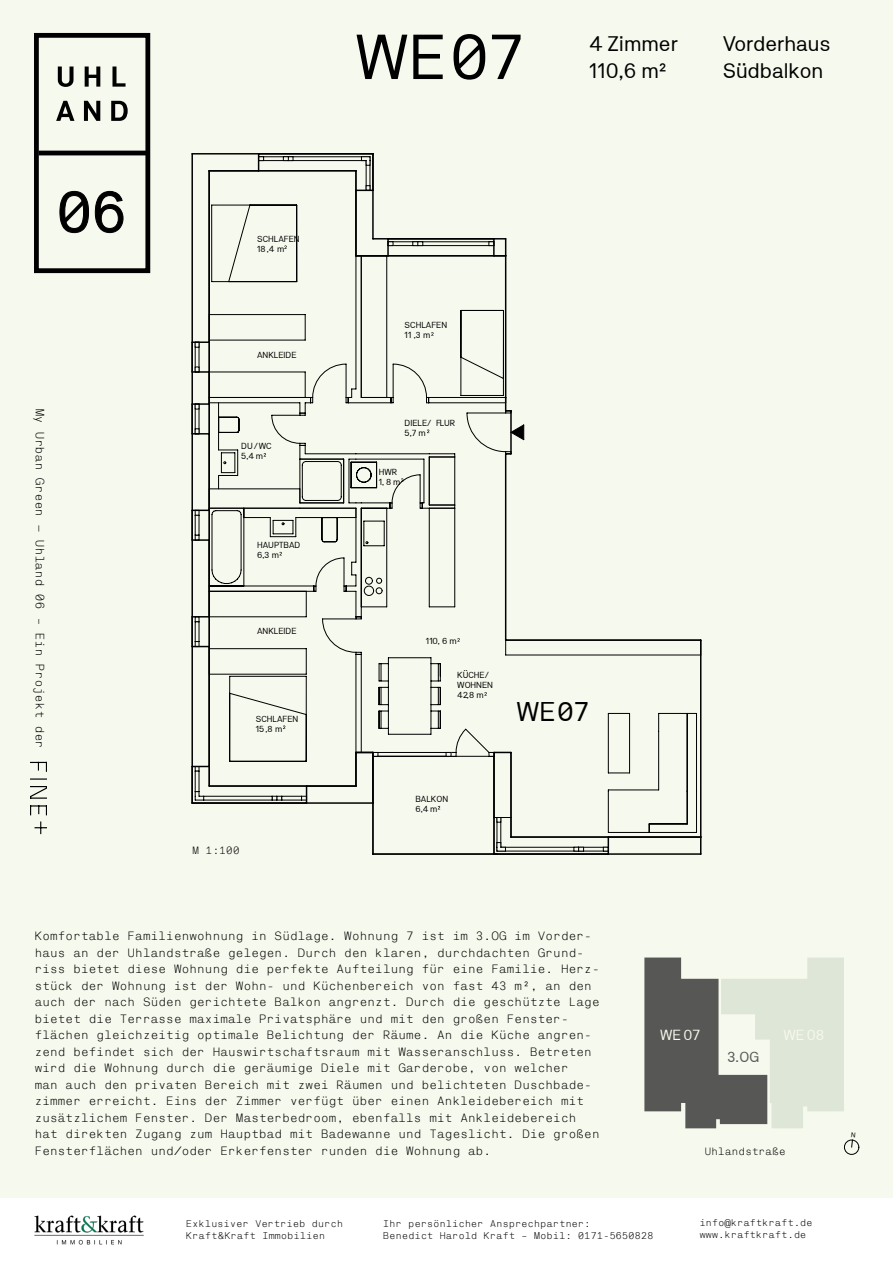
<style>
.page{position:relative;width:893px;height:1263px;background:#fff}
.page>*{position:absolute;margin:0;border:0;box-sizing:border-box;transform-origin:0 0}
.t1{font:63px "NB Akademie Std";color:#000}
.t2{font:27px "NB Akademie Std";color:#000}
.t3{font:21px/27px "NB Akademie Std";color:#000}
.t4{font:14.55px "NB Akademie Std";color:#f6f9ed}
.t5{font:14.55px "NB Akademie Std";color:#575756}
.t6{font:300 12px/16.5px "NB Akademie Mono Std";letter-spacing:-.1em;color:#000}
.t7{font:300 10.5px "NB Akademie Mono Std";letter-spacing:-.1em;color:#000}
.t8{font:300 9.75px/12.8px "NB Akademie Mono Std";letter-spacing:-.1em;color:#000}
.t9{font:8.7px/10.1px "NB Akademie Std";color:#000}
.s1{font-family:"NB Akademie Mono Std"}
</style>
<div class="page">
<div style="left:0;top:0;width:893px;height:1198px;background:#f6f9ed"></div>
<svg style="left:30px;top:762px;width:17px;height:53px"></svg>
<svg style="left:35px;top:821px;width:12px;height:13px"></svg>
<svg style="left:56px;top:101px;width:72px;height:20px"></svg>
<svg style="left:58px;top:67px;width:68px;height:20px"></svg>
<div style="left:34px;top:33px;width:116px;height:240px;border:5px solid #000"></div>
<hr style="left:39px;top:151px;width:111px;height:4px;background:#000">
<svg style="left:59px;top:191px;width:65px;height:42px"></svg>
<svg style="left:609px;top:654px;width:91px;height:179px"></svg>
<svg style="left:361px;top:156px;width:10px;height:10px"></svg>
<svg style="left:283px;top:156px;width:11px;height:5px"></svg>
<svg style="left:574px;top:847px;width:10px;height:5px"></svg>
<hr style="left:208px;top:171px;width:2px;height:615px;background:#000">
<hr style="left:191px;top:154px;width:2px;height:649px;background:#000">
<hr style="left:192px;top:153px;width:181px;height:2px;background:#000">
<hr style="left:511px;top:836px;width:190px;height:2px;background:#000">
<svg style="left:700px;top:838px;width:1px;height:15px"></svg>
<hr style="left:494px;top:853px;width:207px;height:2px;background:#000">
<hr style="left:493px;top:752px;width:2px;height:102px;background:#000">
<svg style="left:258px;top:155px;width:6px;height:15px"></svg>
<hr style="left:372px;top:154px;width:2px;height:36px;background:#000">
<hr style="left:506px;top:639px;width:195px;height:2px;background:#000">
<hr style="left:700px;top:640px;width:1px;height:197px;background:#000">
<svg style="left:603px;top:837px;width:6px;height:16px"></svg>
<svg style="left:496px;top:842px;width:10px;height:12px"></svg>
<hr style="left:373px;top:853px;width:123px;height:2px;background:#000">
<hr style="left:372px;top:803px;width:2px;height:51px;background:#000">
<hr style="left:192px;top:802px;width:115px;height:2px;background:#000">
<svg style="left:193px;top:766px;width:16px;height:35px"></svg>
<svg style="left:193px;top:616px;width:16px;height:31px"></svg>
<hr style="left:208px;top:540px;width:2px;height:77px;background:#000">
<svg style="left:193px;top:510px;width:16px;height:31px"></svg>
<svg style="left:193px;top:428px;width:16px;height:7px"></svg>
<svg style="left:193px;top:403px;width:16px;height:7px"></svg>
<hr style="left:208px;top:372px;width:2px;height:32px;background:#000">
<svg style="left:193px;top:367px;width:16px;height:6px"></svg>
<svg style="left:193px;top:341px;width:16px;height:7px"></svg>
<hr style="left:208px;top:171px;width:2px;height:171px;background:#000">
<svg style="left:209px;top:170px;width:400px;height:667px"></svg>
<svg style="left:457px;top:638px;width:3px;height:4px"></svg>
<svg style="left:284px;top:245px;width:3px;height:4px"></svg>
<svg style="left:484px;top:692px;width:3px;height:4px"></svg>
<svg style="left:431px;top:332px;width:3px;height:4px"></svg>
<svg style="left:432px;top:663px;width:9px;height:42px"></svg>
<svg style="left:432px;top:711px;width:9px;height:18px"></svg>
<hr style="left:388px;top:734px;width:43px;height:1px;background:#000">
<hr style="left:431px;top:658px;width:1px;height:76px;background:#000">
<hr style="left:388px;top:657px;width:43px;height:1px;background:#000">
<hr style="left:388px;top:658px;width:1px;height:76px;background:#000">
<svg style="left:379px;top:663px;width:9px;height:42px"></svg>
<svg style="left:379px;top:711px;width:9px;height:18px"></svg>
<img style="left:34px;top:1215px;width:110px;height:30px">
<svg style="left:644px;top:957px;width:215px;height:198px"></svg>
<p class="t6" style="left:48px;top:408px;width:343px;rotate:90deg">My Urban Green — Uhland 06 – Ein Projekt der</p>
<h1 class="t1" style="left:355px;top:20px;width:176px">WE<span class="s1">07</span></h1>
<h3 class="t3" style="left:589px;top:30px;width:90px">4 Zimmer<br>110,6 m²</h3>
<h3 class="t3" style="left:723px;top:30px;width:109px">Vorderhaus</h3>
<h3 class="t3" style="left:723px;top:57px;width:102px">Südbalkon</h3>
<p class="t9" style="left:257px;top:233px;width:44px">SCHLAFEN<br>18,4 m</p>
<p class="t9" style="left:257px;top:350px;width:41px">ANKLEIDE</p>
<p class="t9" style="left:241px;top:441px;width:32px">DU/ WC<br>5,4 m</p>
<p class="t9" style="left:257px;top:540px;width:45px">HAUPTBAD<br>6,3 m</p>
<p class="t9" style="left:257px;top:626px;width:41px">ANKLEIDE</p>
<p class="t9" style="left:256px;top:713px;width:44px">SCHLAFEN<br>15,8 m</p>
<p class="t7" style="left:192px;top:844px;width:50px">M 1:100</p>
<p class="t9" style="left:405px;top:320px;width:44px">SCHLAFEN<br>11 ,3 m</p>
<p class="t9" style="left:405px;top:418px;width:52px">DIELE/ FLUR<br>5,7 m</p>
<p class="t9" style="left:379px;top:466px;width:23px">HWR<br>1,8 m</p>
<p class="t9" style="left:426px;top:636px;width:32px">110, 6 m</p>
<p class="t9" style="left:457px;top:670px;width:37px">KÜCHE/<br>WOHNEN<br>42,8 m</p>
<h2 class="t2" style="left:517px;top:696px;width:76px">WE<span class="s1">07</span></h2>
<p class="t9" style="left:415px;top:794px;width:34px">BALKON<br>6,4 m</p>
<p class="t6" style="left:34px;top:928px;width:568px">Komfortable Familienwohnung in Südlage. Wohnung 7 ist im 3.OG im Vorder&shy;haus an der Uhlandstraße gelegen. Durch den klaren, durchdachten Grund&shy;riss bietet diese Wohnung die perfekte Aufteilung für eine Familie. Herz&shy;stück der Wohnung ist der Wohn- und Küchenbereich von fast 43 m², an den auch der nach Süden gerichtete Balkon angrenzt. Durch die geschützte Lage bietet die Terrasse maximale Privatsphäre und mit den großen Fenster&shy;flächen gleichzeitig optimale Belichtung der Räume. An die Küche angren&shy;zend befindet sich der Hauswirtschaftsraum mit Wasseranschluss. Betreten wird die Wohnung durch die geräumige Diele mit Garderobe, von welcher<br>man auch den privaten Bereich mit zwei Räumen und belichteten Duschbade&shy;zimmer erreicht. Eins der Zimmer verfügt über einen Ankleidebereich mit zusätzlichem Fenster. Der Masterbedroom, ebenfalls mit Ankleidebereich hat direkten Zugang zum Hauptbad mit Badewanne und Tageslicht. Die großen Fensterflächen und/oder Erkerfenster runden die Wohnung ab.</p>
<p class="t4" style="left:660px;top:1026px;width:42px">WE 07</p>
<p class="t4" style="left:783px;top:1026px;width:43px">WE 08</p>
<p class="t5" style="left:727px;top:1048px;width:34px">3.OG</p>
<p class="t7" style="left:704px;top:1145px;width:84px">Uhlandstraße</p>
<p class="t8" style="left:186px;top:1217px;width:160px">Exklusiver Vertrieb durch<br>Kraft&amp; Kraft Immobilien</p>
<p class="t8" style="left:383px;top:1217px;width:273px">Ihr persönlicher Ansprechpartner:<br>Benedict Harold Kraft – Mobil: 0171-5650828</p>
<p class="t8" style="left:699px;top:1216px;width:116px">info@kraftkraft.de www.kraftkraft.de</p>
</div>
